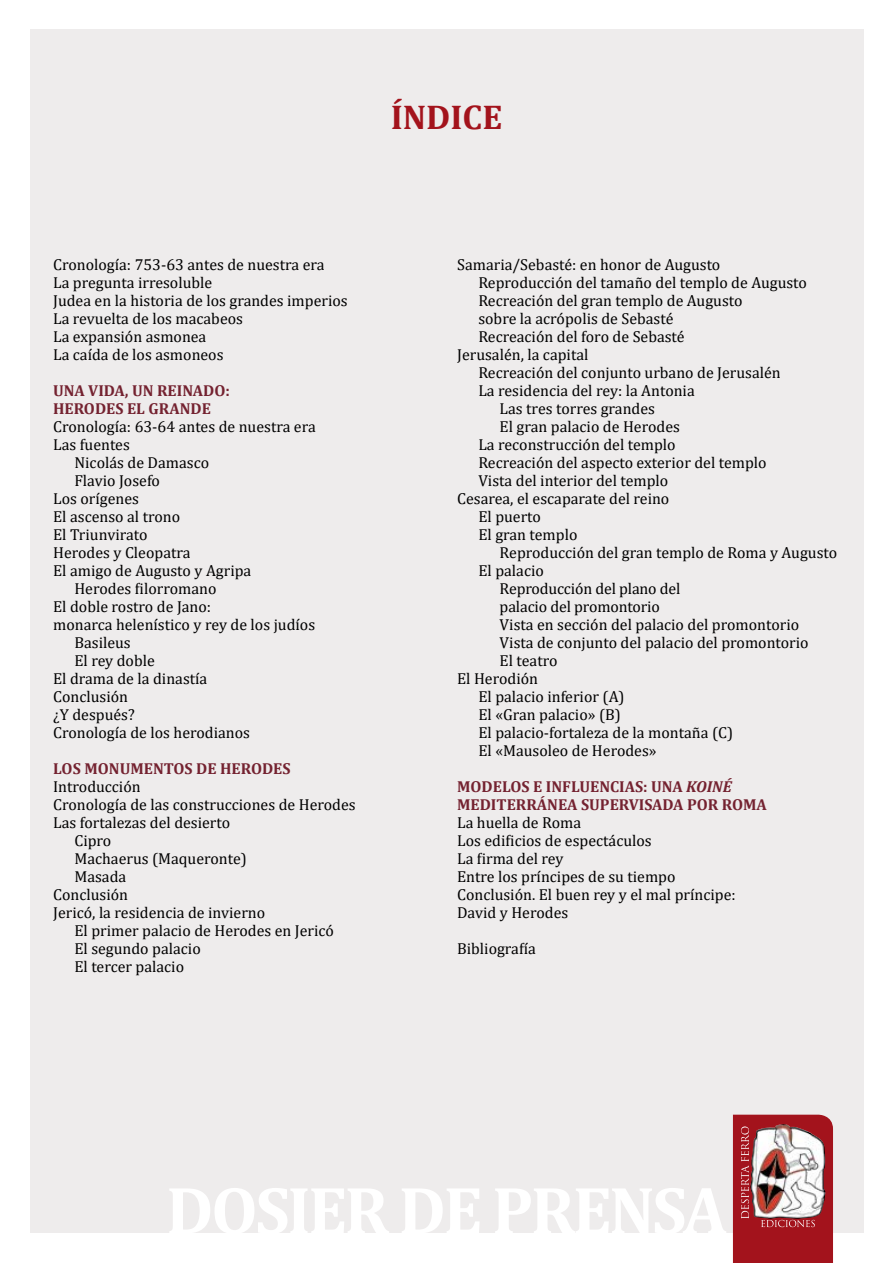
<style>
.page{position:relative;width:893px;height:1263px;background:#fff}
.page>*{position:absolute;margin:0;border:0;box-sizing:border-box;transform-origin:0 0}
.numero_capitulo{font:700 34.5px "Cambria";color:#a3131c}
.Texto_general{font:15.9px/18px "Cambria";color:#000}
.Texto_general-2{font:700 15.9px/18px "Cambria";color:#742230}
.s1{font-style:italic}
</style>
<div class="page">
<div style="left:30px;top:30px;width:833px;height:1203px;background:#eeecec"></div>
<img style="left:733px;top:1115px;width:100px;height:148px">
<p class="numero_capitulo" style="left:391px;top:93px;width:113px">ÍNDICE</p>
<p class="Texto_general" style="left:53px;top:256px;width:273px">Cronología: 753-63 antes de nuestra era</p>
<p class="Texto_general" style="left:53px;top:274px;width:161px">La pregunta irresoluble</p>
<p class="Texto_general" style="left:53px;top:292px;width:296px">Judea en la historia de los grandes imperios</p>
<p class="Texto_general" style="left:53px;top:310px;width:191px">La revuelta de los macabeos</p>
<p class="Texto_general" style="left:53px;top:328px;width:155px">La expansión asmonea</p>
<p class="Texto_general" style="left:53px;top:346px;width:172px">La caída de los asmoneos</p>
<p class="Texto_general-2" style="left:53px;top:381px;width:178px">UNA VIDA, UN REINADO:<br>HERODES EL GRANDE</p>
<p class="Texto_general" style="left:53px;top:418px;width:264px">Cronología: 63-64 antes de nuestra era</p>
<p class="Texto_general" style="left:53px;top:436px;width:78px">Las fuentes</p>
<p class="Texto_general" style="left:74px;top:454px;width:136px">Nicolás de Damasco</p>
<p class="Texto_general" style="left:74px;top:472px;width:87px">Flavio Josefo</p>
<p class="Texto_general" style="left:53px;top:490px;width:87px">Los orígenes</p>
<p class="Texto_general" style="left:53px;top:508px;width:129px">El ascenso al trono</p>
<p class="Texto_general" style="left:53px;top:526px;width:96px">El Triunvirato</p>
<p class="Texto_general" style="left:53px;top:544px;width:139px">Herodes y Cleopatra</p>
<p class="Texto_general" style="left:53px;top:562px;width:200px">El amigo de Augusto y Agripa</p>
<p class="Texto_general" style="left:74px;top:580px;width:144px">Herodes filorromano</p>
<p class="Texto_general" style="left:53px;top:598px;width:264px">El doble rostro de Jano:<br>monarca helenístico y rey de los judíos</p>
<p class="Texto_general" style="left:74px;top:634px;width:58px">Basileus</p>
<p class="Texto_general" style="left:74px;top:652px;width:82px">El rey doble</p>
<p class="Texto_general" style="left:53px;top:670px;width:156px">El drama de la dinastía</p>
<p class="Texto_general" style="left:53px;top:688px;width:76px">Conclusión</p>
<p class="Texto_general" style="left:53px;top:706px;width:83px">¿Y después?</p>
<p class="Texto_general" style="left:53px;top:724px;width:198px">Cronología de los herodianos</p>
<p class="Texto_general-2" style="left:53px;top:759px;width:239px">LOS MONUMENTOS DE HERODES</p>
<p class="Texto_general" style="left:53px;top:778px;width:89px">Introducción</p>
<p class="Texto_general" style="left:53px;top:796px;width:304px">Cronología de las construcciones de Herodes</p>
<p class="Texto_general" style="left:53px;top:814px;width:179px">Las fortalezas del desierto</p>
<p class="Texto_general" style="left:74px;top:832px;width:38px">Cipro</p>
<p class="Texto_general" style="left:74px;top:850px;width:174px">Machaerus (Maqueronte)</p>
<p class="Texto_general" style="left:74px;top:868px;width:53px">Masada</p>
<p class="Texto_general" style="left:53px;top:886px;width:76px">Conclusión</p>
<p class="Texto_general" style="left:53px;top:904px;width:214px">Jericó, la residencia de invierno</p>
<p class="Texto_general" style="left:74px;top:922px;width:261px">El primer palacio de Herodes en Jericó</p>
<p class="Texto_general" style="left:74px;top:940px;width:128px">El segundo palacio</p>
<p class="Texto_general" style="left:74px;top:958px;width:111px">El tercer palacio</p>
<p class="Texto_general" style="left:457px;top:256px;width:265px">Samaria/Sebasté: en honor de Augusto</p>
<p class="Texto_general" style="left:478px;top:274px;width:330px">Reproducción del tamaño del templo de Augusto</p>
<p class="Texto_general" style="left:478px;top:292px;width:266px">Recreación del gran templo de Augusto sobre la acrópolis de Sebasté</p>
<p class="Texto_general" style="left:478px;top:328px;width:208px">Recreación del foro de Sebasté</p>
<p class="Texto_general" style="left:457px;top:346px;width:133px">Jerusalén, la capital</p>
<p class="Texto_general" style="left:478px;top:364px;width:304px">Recreación del conjunto urbano de Jerusalén</p>
<p class="Texto_general" style="left:478px;top:382px;width:218px">La residencia del rey: la Antonia</p>
<p class="Texto_general" style="left:500px;top:400px;width:157px">Las tres torres grandes</p>
<p class="Texto_general" style="left:500px;top:418px;width:182px">El gran palacio de Herodes</p>
<p class="Texto_general" style="left:478px;top:436px;width:199px">La reconstrucción del templo</p>
<p class="Texto_general" style="left:478px;top:454px;width:290px">Recreación del aspecto exterior del templo</p>
<p class="Texto_general" style="left:478px;top:472px;width:191px">Vista del interior del templo</p>
<p class="Texto_general" style="left:457px;top:490px;width:214px">Cesarea, el escaparate del reino</p>
<p class="Texto_general" style="left:478px;top:508px;width:64px">El puerto</p>
<p class="Texto_general" style="left:478px;top:526px;width:101px">El gran templo</p>
<p class="Texto_general" style="left:500px;top:544px;width:339px">Reproducción del gran templo de Roma y Augusto</p>
<p class="Texto_general" style="left:478px;top:562px;width:67px">El palacio</p>
<p class="Texto_general" style="left:500px;top:580px;width:182px">Reproducción del plano del palacio del promontorio</p>
<p class="Texto_general" style="left:500px;top:616px;width:301px">Vista en sección del palacio del promontorio</p>
<p class="Texto_general" style="left:500px;top:634px;width:311px">Vista de conjunto del palacio del promontorio</p>
<p class="Texto_general" style="left:500px;top:652px;width:59px">El teatro</p>
<p class="Texto_general" style="left:457px;top:670px;width:82px">El Herodión</p>
<p class="Texto_general" style="left:478px;top:688px;width:148px">El palacio inferior (A)</p>
<p class="Texto_general" style="left:478px;top:706px;width:144px">El «Gran palacio» (B)</p>
<p class="Texto_general" style="left:478px;top:724px;width:256px">El palacio-fortaleza de la montaña (C)</p>
<p class="Texto_general" style="left:478px;top:742px;width:180px">El «Mausoleo de Herodes»</p>
<p class="Texto_general-2" style="left:457px;top:777px;width:311px">MODELOS E INFLUENCIAS: UNA <span class="s1">KOINÉ<br></span>MEDITERRÁNEA SUPERVISADA POR ROMA</p>
<p class="Texto_general" style="left:457px;top:814px;width:126px">La huella de Roma</p>
<p class="Texto_general" style="left:457px;top:832px;width:196px">Los edificios de espectáculos</p>
<p class="Texto_general" style="left:457px;top:850px;width:108px">La firma del rey</p>
<p class="Texto_general" style="left:457px;top:868px;width:220px">Entre los príncipes de su tiempo</p>
<p class="Texto_general" style="left:457px;top:886px;width:280px">Conclusión. El buen rey y el mal príncipe:<br>David y Herodes</p>
<p class="Texto_general" style="left:457px;top:940px;width:80px">Bibliografía</p>
</div>
